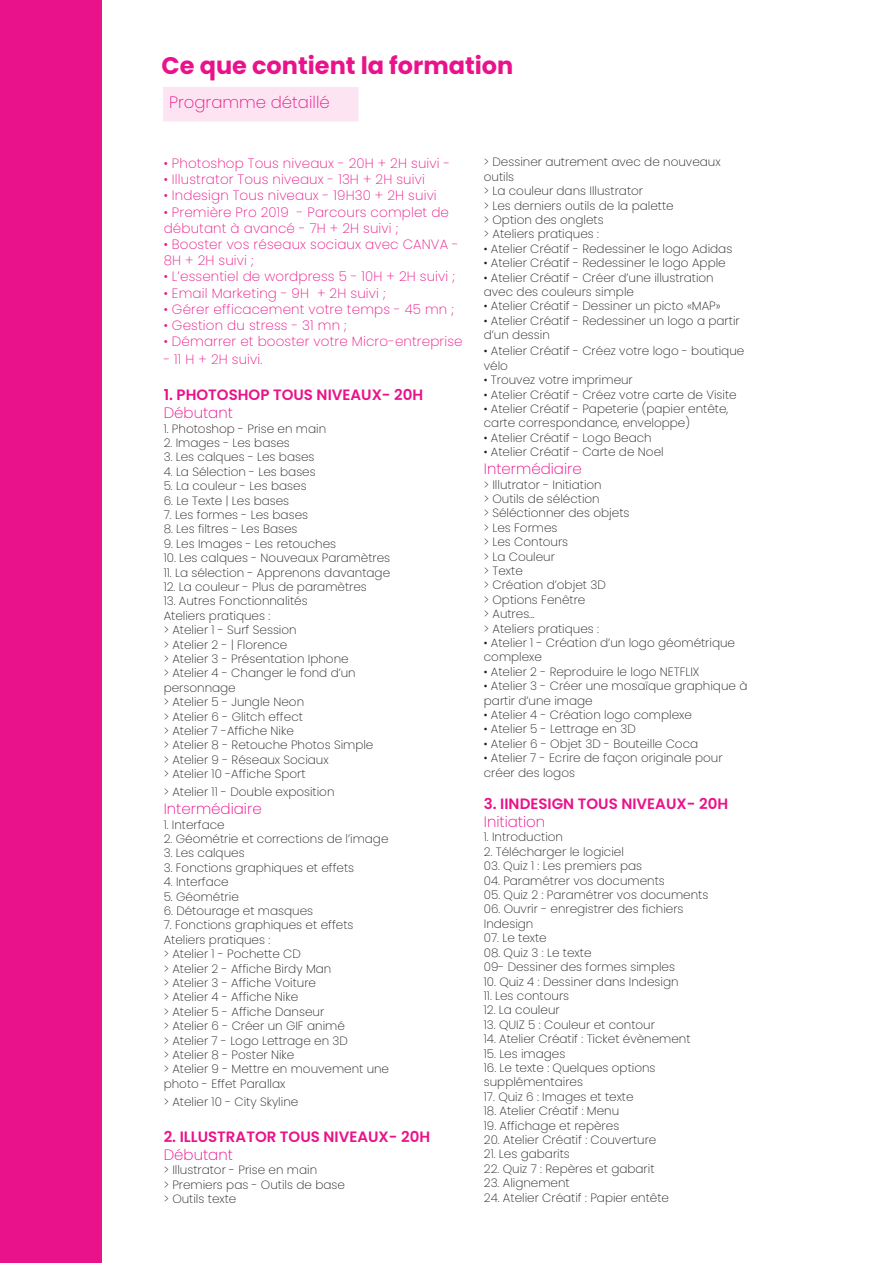
<style>
.page{position:relative;width:893px;height:1263px;background:#fff}
.page>*{position:absolute;margin:0;border:0;box-sizing:border-box;transform-origin:0 0}
.t1{font:700 24px "Poppins";color:#ea128a}
.t2{font:200 16.5px "Poppins";color:#ea128a}
.t3{font:600 15px "Poppins";color:#ea128a}
.t4{font:200 15px "Poppins";color:#ed028c}
.t5{font:200 13.5px/16.2px "Poppins";letter-spacing:.01em;color:#e9178a}
.t6{font:200 12px/14.4px "Poppins";color:#231f20}
</style>
<div class="page">
<div style="left:0;top:0;width:102px;height:1263px;background:#ea128a"></div>
<div style="left:162px;top:85px;width:198px;height:38px;background:#fce4f2;border:2px solid #fff"></div>
<h1 class="t1" style="left:162px;top:52px;width:353px">Ce que contient la formation</h1>
<h2 class="t2" style="left:169px;top:93px;width:162px">Programme détaillé</h2>
<p class="t5" style="left:164px;top:155px;width:288px">• Photoshop Tous niveaux - 20H + 2H suivi -</p>
<p class="t5" style="left:164px;top:172px;width:263px">• Illustrator Tous niveaux - 13H + 2H suivi</p>
<p class="t5" style="left:164px;top:188px;width:275px">• Indesign Tous niveaux - 19H30 + 2H suivi</p>
<p class="t5" style="left:164px;top:204px;width:287px">• Première Pro 2019 - Parcours complet de débutant à avancé - 7H + 2H suivi ;</p>
<p class="t5" style="left:164px;top:236px;width:297px">• Booster vos réseaux sociaux avec CANVA -<br>8H + 2H suivi ;</p>
<p class="t5" style="left:164px;top:269px;width:293px">• L’essentiel de wordpress 5 - 10H + 2H suivi ;</p>
<p class="t5" style="left:164px;top:285px;width:223px">• Email Marketing - 9H + 2H suivi ;</p>
<p class="t5" style="left:164px;top:301px;width:292px">• Gérer efficacement votre temps - 45 mn ;</p>
<p class="t5" style="left:164px;top:317px;width:184px">• Gestion du stress - 31 mn ;</p>
<p class="t5" style="left:164px;top:334px;width:300px">• Démarrer et booster votre Micro-entreprise</p>
<p class="t5" style="left:164px;top:352px;width:100px">- 11 H + 2H suivi.</p>
<p class="t3" style="left:164px;top:386px;width:261px">1. PHOTOSHOP TOUS NIVEAUX- 20H</p>
<p class="t4" style="left:164px;top:404px;width:71px">Débutant</p>
<p class="t6" style="left:164px;top:421px;width:164px">1. Photoshop - Prise en main</p>
<p class="t6" style="left:164px;top:436px;width:128px">2. Images - Les bases</p>
<p class="t6" style="left:164px;top:450px;width:152px">3. Les calques - Les bases</p>
<p class="t6" style="left:164px;top:465px;width:154px">4. La Sélection - Les bases</p>
<p class="t6" style="left:164px;top:479px;width:145px">5. La couleur - Les bases</p>
<p class="t6" style="left:164px;top:493px;width:127px">6. Le Texte | Les bases</p>
<p class="t6" style="left:164px;top:508px;width:146px">7. Les formes - Les bases</p>
<p class="t6" style="left:164px;top:522px;width:135px">8. Les filtres - Les Bases</p>
<p class="t6" style="left:164px;top:537px;width:174px">9. Les Images - Les retouches</p>
<p class="t6" style="left:164px;top:551px;width:228px">10. Les calques - Nouveaux Paramètres</p>
<p class="t6" style="left:164px;top:565px;width:228px">11. La sélection - Apprenons davantage</p>
<p class="t6" style="left:164px;top:580px;width:205px">12. La couleur - Plus de paramètres</p>
<p class="t6" style="left:164px;top:594px;width:211px">13. Autres Fonctionnalités<br>Ateliers pratiques :<br>&gt; Atelier 1 - Surf Session<br>&gt; Atelier 2 - | Florence<br>&gt; Atelier 3 - Présentation Iphone<br>&gt; Atelier 4 - Changer le fond d’un personnage<br>&gt; Atelier 5 - Jungle Neon<br>&gt; Atelier 6 - Glitch effect<br>&gt; Atelier 7 -Affiche Nike<br>&gt; Atelier 8 - Retouche Photos Simple &gt; Atelier 9 - Réseaux Sociaux<br>&gt; Atelier 10 -Affiche Sport</p>
<p class="t6" style="left:164px;top:785px;width:172px">&gt; Atelier 11 - Double exposition</p>
<p class="t4" style="left:164px;top:800px;width:100px">Intermédiaire</p>
<p class="t6" style="left:164px;top:817px;width:63px">1. Interface</p>
<p class="t6" style="left:164px;top:832px;width:226px">2. Géométrie et corrections de l’image</p>
<p class="t6" style="left:164px;top:846px;width:82px">3. Les calques</p>
<p class="t6" style="left:164px;top:861px;width:192px">3. Fonctions graphiques et effets</p>
<p class="t6" style="left:164px;top:875px;width:67px">4. Interface</p>
<p class="t6" style="left:164px;top:889px;width:77px">5. Géométrie</p>
<p class="t6" style="left:164px;top:904px;width:151px">6. Détourage et masques</p>
<p class="t6" style="left:164px;top:918px;width:227px">7. Fonctions graphiques et effets<br>Ateliers pratiques :<br>&gt; Atelier 1 - Pochette CD<br>&gt; Atelier 2 - Affiche Birdy Man<br>&gt; Atelier 3 - Affiche Voiture<br>&gt; Atelier 4 - Affiche Nike<br>&gt; Atelier 5 - Affiche Danseur<br>&gt; Atelier 6 - Créer un GIF animé<br>&gt; Atelier 7 - Logo Lettrage en 3D<br>&gt; Atelier 8 - Poster Nike<br>&gt; Atelier 9 - Mettre en mouvement une photo - Effet Parallax</p>
<p class="t6" style="left:164px;top:1095px;width:136px">&gt; Atelier 10 - City Skyline</p>
<p class="t3" style="left:164px;top:1127px;width:268px">2. ILLUSTRATOR TOUS NIVEAUX- 20H</p>
<p class="t4" style="left:164px;top:1146px;width:71px">Débutant</p>
<p class="t6" style="left:164px;top:1163px;width:183px">&gt; Illustrator - Prise en main<br>&gt; Premiers pas - Outils de base &gt; Outils texte</p>
<p class="t6" style="left:484px;top:155px;width:238px">&gt; Dessiner autrement avec de nouveaux outils<br>&gt; La couleur dans Illustrator<br>&gt; Les derniers outils de la palette<br>&gt; Option des onglets<br>&gt; Ateliers pratiques :</p>
<p class="t6" style="left:484px;top:242px;width:250px">• Atelier Créatif - Redessiner le logo Adidas</p>
<p class="t6" style="left:484px;top:256px;width:243px">• Atelier Créatif - Redessiner le logo Apple</p>
<p class="t6" style="left:484px;top:270px;width:231px">• Atelier Créatif - Créer d’une illustration avec des couleurs simple</p>
<p class="t6" style="left:484px;top:299px;width:238px">• Atelier Créatif - Dessiner un picto «MAP»</p>
<p class="t6" style="left:484px;top:314px;width:257px">• Atelier Créatif - Redessiner un logo a partir d’un dessin</p>
<p class="t6" style="left:484px;top:344px;width:262px">• Atelier Créatif - Créez votre logo - boutique vélo</p>
<p class="t6" style="left:484px;top:373px;width:150px">• Trouvez votre imprimeur</p>
<p class="t6" style="left:484px;top:387px;width:254px">• Atelier Créatif - Créez votre carte de Visite</p>
<p class="t6" style="left:484px;top:402px;width:246px">• Atelier Créatif - Papeterie (papier entête, carte correspondance, enveloppe)</p>
<p class="t6" style="left:484px;top:431px;width:169px">• Atelier Créatif - Logo Beach</p>
<p class="t6" style="left:484px;top:445px;width:181px">• Atelier Créatif - Carte de Noel</p>
<p class="t4" style="left:484px;top:460px;width:100px">Intermédiaire</p>
<p class="t6" style="left:484px;top:477px;width:147px">&gt; Illutrator - Initiation<br>&gt; Outils de séléction<br>&gt; Séléctionner des objets &gt; Les Formes<br>&gt; Les Contours<br>&gt; La Couleur<br>&gt; Texte<br>&gt; Création d’objet 3D<br>&gt; Options Fenêtre<br>&gt; Autres...<br>&gt; Ateliers pratiques :</p>
<p class="t6" style="left:484px;top:636px;width:253px">• Atelier 1 - Création d’un logo géométrique complexe</p>
<p class="t6" style="left:484px;top:665px;width:217px">• Atelier 2 - Reproduire le logo NETFLIX</p>
<p class="t6" style="left:484px;top:679px;width:265px">• Atelier 3 - Créer une mosaïque graphique à partir d’une image</p>
<p class="t6" style="left:484px;top:708px;width:210px">• Atelier 4 - Création logo complexe</p>
<p class="t6" style="left:484px;top:722px;width:153px">• Atelier 5 - Lettrage en 3D</p>
<p class="t6" style="left:484px;top:737px;width:216px">• Atelier 6 - Objet 3D - Bouteille Coca</p>
<p class="t6" style="left:484px;top:751px;width:240px">• Atelier 7 - Ecrire de façon originale pour créer des logos</p>
<p class="t3" style="left:484px;top:795px;width:246px">3. IINDESIGN TOUS NIVEAUX- 20H</p>
<p class="t4" style="left:484px;top:813px;width:63px">Initiation</p>
<p class="t6" style="left:484px;top:830px;width:81px">1. Introduction</p>
<p class="t6" style="left:484px;top:845px;width:142px">2. Télécharger le logiciel</p>
<p class="t6" style="left:484px;top:859px;width:160px">03. Quiz 1 : Les premiers pas</p>
<p class="t6" style="left:484px;top:873px;width:182px">04. Paramétrer vos documents</p>
<p class="t6" style="left:484px;top:888px;width:226px">05. Quiz 2 : Paramétrer vos documents</p>
<p class="t6" style="left:484px;top:902px;width:201px">06. Ouvrir - enregistrer des fichiers<br>Indesign</p>
<p class="t6" style="left:484px;top:931px;width:64px">07. Le texte</p>
<p class="t6" style="left:484px;top:945px;width:193px">08. Quiz 3 : Le texte<br>09- Dessiner des formes simples</p>
<p class="t6" style="left:484px;top:974px;width:196px">10. Quiz 4 : Dessiner dans Indesign</p>
<p class="t6" style="left:484px;top:989px;width:87px">11. Les contours</p>
<p class="t6" style="left:484px;top:1003px;width:77px">12. La couleur</p>
<p class="t6" style="left:484px;top:1017px;width:173px">13. QUIZ 5 : Couleur et contour</p>
<p class="t6" style="left:484px;top:1032px;width:208px">14. Atelier Créatif : Ticket évènement</p>
<p class="t6" style="left:484px;top:1046px;width:83px">15. Les images</p>
<p class="t6" style="left:484px;top:1061px;width:173px">16. Le texte : Quelques options supplémentaires</p>
<p class="t6" style="left:484px;top:1089px;width:151px">17. Quiz 6 : Images et texte</p>
<p class="t6" style="left:484px;top:1104px;width:137px">18. Atelier Créatif : Menu</p>
<p class="t6" style="left:484px;top:1118px;width:137px">19. Affichage et repères</p>
<p class="t6" style="left:484px;top:1133px;width:174px">20. Atelier Créatif : Couverture</p>
<p class="t6" style="left:484px;top:1147px;width:88px">21. Les gabarits</p>
<p class="t6" style="left:484px;top:1161px;width:172px">22. Quiz 7 : Repères et gabarit</p>
<p class="t6" style="left:484px;top:1176px;width:87px">23. Alignement</p>
<p class="t6" style="left:484px;top:1190px;width:187px">24. Atelier Créatif : Papier entête</p>
</div>
